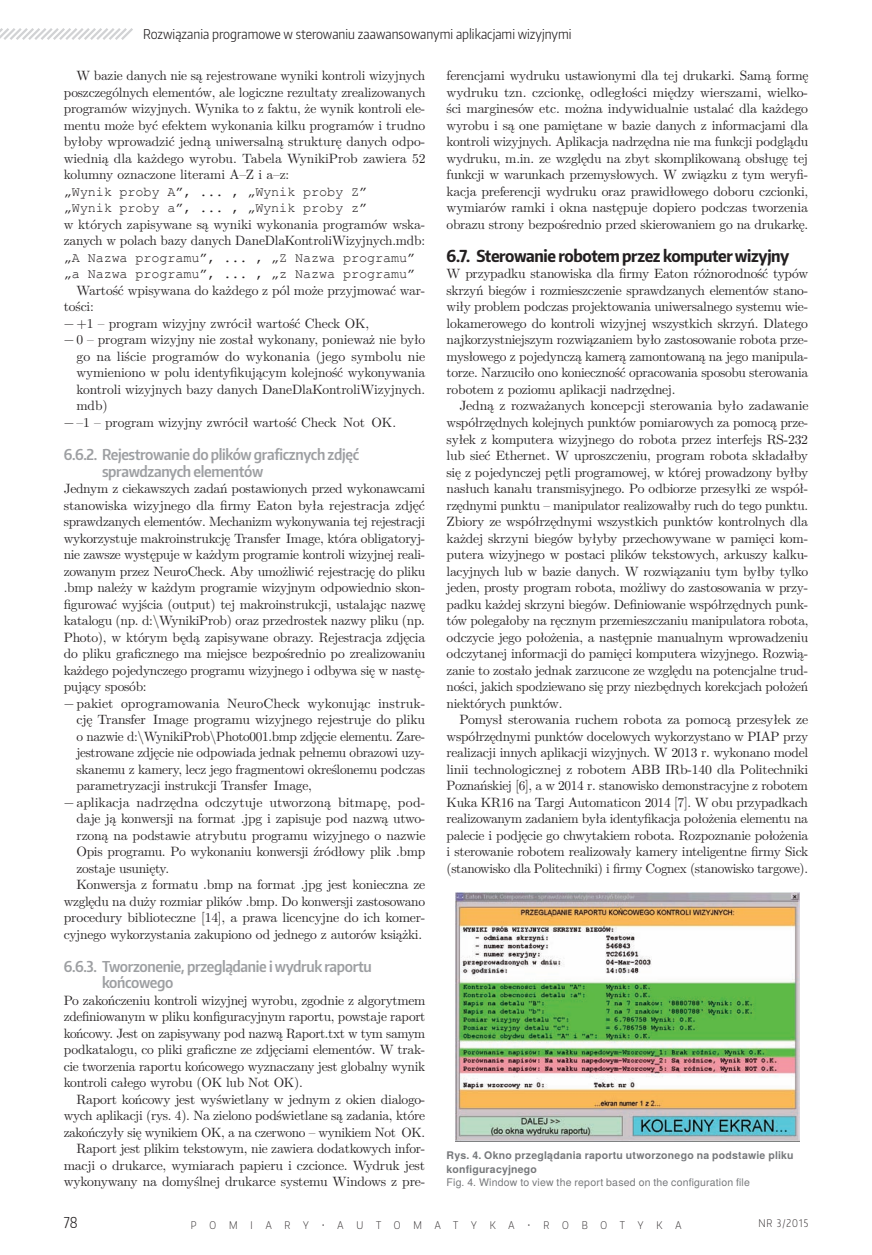
<style>
.page{position:relative;width:872px;height:1255px;background:#fff}
.page>*{position:absolute;margin:0;border:0;box-sizing:border-box;transform-origin:0 0}
.t1{font:700 16.5px "Encode Sans Condensed";letter-spacing:-.02em;color:#231f20}
.t2{font:600 15px/16.5px "Encode Sans Condensed";letter-spacing:-.02em;color:#9d9fa2}
.t3{font:300 15px "Encode Sans Condensed";color:#231f20}
.t4{font:13.5px/16.5px "LM Roman 10";letter-spacing:-.02em;color:#231f20;text-align:justify}
.t5{font:13.5px/16.5px "Courier New";letter-spacing:-.01em;color:#231f20}
.t6{font:13.5px "LM Roman 10";color:#231f20}
.t7{font:300 13.5px "Encode Sans Condensed";color:#231f20}
.t8{font:700 10.5px/13.5px "Te X Gyre Heros";letter-spacing:.02em;color:#76787b}
.t9{font:10.5px "Te X Gyre Heros";letter-spacing:.015em;color:#76787b}
.t10{font:200 10.5px "Encode Sans Condensed";letter-spacing:1.225em;color:#231f20}
</style>
<div class="page">
<img style="left:455px;top:892px;width:344px;height:249px">
<svg style="left:0;top:28px;width:133px;height:12px"></svg>
<p class="t7" style="left:143px;top:25px;width:430px">Rozwiązania programowe w sterowaniu zaawansowanymi aplikacjami wizyjnymi</p>
<p class="t4" style="left:64px;top:66px;width:363px;text-indent:13px">W bazie danych nie są rejestrowane wyniki kontroli wizyjnych poszczególnych elementów, ale logiczne rezultaty zrealizowanych programów wizyjnych. Wynika to z faktu, że wynik kontroli ele&shy;mentu może być efektem wykonania kilku programów i trudno byłoby wprowadzić jedną uniwersalną strukturę danych odpo&shy;wiednią dla każdego wyrobu. Tabela WynikiProb zawiera 52 kolumny oznaczone literami A–Z i a–z:</p>
<p class="t5" style="left:64px;top:183px;width:305px">„Wynik proby A”, ... , „Wynik proby Z” „Wynik proby a”, ... , „Wynik proby z”</p>
<p class="t4" style="left:64px;top:215px;width:363px">w których zapisywane są wyniki wykonania programów wska&shy;zanych w polach bazy danych DaneDlaKontroliWizyjnych.mdb:</p>
<p class="t5" style="left:64px;top:249px;width:353px">„A Nazwa programu”, ... , „Z Nazwa programu” „a Nazwa programu”, ... , „z Nazwa programu”</p>
<p class="t4" style="left:76px;top:281px;width:350px">Wartość wpisywana do każdego z pól może przyjmować war-</p>
<p class="t4" style="left:64px;top:297px;width:32px">tości:</p>
<p class="t4" style="left:64px;top:314px;width:307px">− +1 – program wizyjny zwrócił wartość Check OK,</p>
<p class="t4" style="left:64px;top:330px;width:363px">− 0 – program wizyjny nie został wykonany, ponieważ nie było</p>
<p class="t6" style="left:76px;top:346px;width:350px">go na liście programów do wykonania (jego symbolu nie</p>
<p class="t4" style="left:76px;top:363px;width:350px">wymieniono w polu identyfikującym kolejność wykonywania</p>
<p class="t4" style="left:76px;top:380px;width:350px">kontroli wizyjnych bazy danych DaneDlaKontroliWizyjnych.</p>
<p class="t4" style="left:76px;top:396px;width:33px">mdb)</p>
<p class="t4" style="left:64px;top:413px;width:334px">− –1 – program wizyjny zwrócił wartość Check Not OK.</p>
<p class="t2" style="left:102px;top:445px;width:259px;text-indent:-38px">6.6.2. Rejestrowanie do plików graficznych zdjęć sprawdzanych elementów</p>
<p class="t4" style="left:64px;top:479px;width:363px">Jednym z ciekawszych zadań postawionych przed wykonawcami</p>
<p class="t4" style="left:64px;top:495px;width:363px">stanowiska wizyjnego dla firmy Eaton była rejestracja zdjęć</p>
<p class="t4" style="left:64px;top:512px;width:363px">sprawdzanych elementów. Mechanizm wykonywania tej rejestracji</p>
<p class="t4" style="left:64px;top:528px;width:363px">wykorzystuje makroinstrukcję Transfer Image, która obligatoryj-</p>
<p class="t4" style="left:64px;top:545px;width:363px">nie zawsze występuje w każdym programie kontroli wizyjnej reali-</p>
<p class="t4" style="left:64px;top:561px;width:363px">zowanym przez NeuroCheck. Aby umożliwić rejestrację do pliku</p>
<p class="t4" style="left:64px;top:578px;width:363px">.bmp należy w każdym programie wizyjnym odpowiednio skon-</p>
<p class="t4" style="left:64px;top:594px;width:363px">figurować wyjścia (output) tej makroinstrukcji, ustalając nazwę</p>
<p class="t4" style="left:64px;top:611px;width:363px">katalogu (np. d:\WynikiProb) oraz przedrostek nazwy pliku (np.</p>
<p class="t4" style="left:64px;top:627px;width:363px">Photo), w którym będą zapisywane obrazy. Rejestracja zdjęcia</p>
<p class="t4" style="left:64px;top:644px;width:363px">do pliku graficznego ma miejsce bezpośrednio po zrealizowaniu</p>
<p class="t4" style="left:64px;top:660px;width:363px">każdego pojedynczego programu wizyjnego i odbywa się w nastę-</p>
<p class="t4" style="left:64px;top:677px;width:84px">pujący sposób:</p>
<p class="t6" style="left:64px;top:692px;width:363px">− pakiet oprogramowania NeuroCheck wykonując instruk-</p>
<p class="t4" style="left:76px;top:710px;width:350px">cję Transfer Image programu wizyjnego rejestruje do pliku</p>
<p class="t4" style="left:76px;top:726px;width:350px">o nazwie d:\WynikiProb\Photo001.bmp zdjęcie elementu. Zare-</p>
<p class="t4" style="left:76px;top:743px;width:350px">jestrowane zdjęcie nie odpowiada jednak pełnemu obrazowi uzy-</p>
<p class="t4" style="left:76px;top:759px;width:350px">skanemu z kamery, lecz jego fragmentowi określonemu podczas</p>
<p class="t4" style="left:76px;top:776px;width:237px">parametryzacji instrukcji Transfer Image,</p>
<p class="t4" style="left:64px;top:792px;width:363px">− aplikacja nadrzędna odczytuje utworzoną bitmapę, pod-</p>
<p class="t4" style="left:76px;top:809px;width:350px">daje ją konwersji na format .jpg i zapisuje pod nazwą utwo-</p>
<p class="t4" style="left:76px;top:825px;width:350px">rzoną na podstawie atrybutu programu wizyjnego o nazwie</p>
<p class="t4" style="left:76px;top:842px;width:350px">Opis programu. Po wykonaniu konwersji źródłowy plik .bmp</p>
<p class="t4" style="left:76px;top:858px;width:94px">zostaje usunięty.</p>
<p class="t4" style="left:76px;top:875px;width:350px">Konwersja z formatu .bmp na format .jpg jest konieczna ze</p>
<p class="t4" style="left:64px;top:891px;width:363px">względu na duży rozmiar plików .bmp. Do konwersji zastosowano</p>
<p class="t4" style="left:64px;top:908px;width:363px">procedury biblioteczne [14], a prawa licencyjne do ich komer-</p>
<p class="t4" style="left:64px;top:924px;width:360px">cyjnego wykorzystania zakupiono od jednego z autorów książki.</p>
<p class="t2" style="left:102px;top:957px;width:271px;text-indent:-38px">6.6.3. Tworzonenie, przeglądanie i wydruk raportu końcowego</p>
<p class="t4" style="left:64px;top:990px;width:363px">Po zakończeniu kontroli wizyjnej wyrobu, zgodnie z algorytmem zdefiniowanym w pliku konfiguracyjnym raportu, powstaje raport końcowy. Jest on zapisywany pod nazwą Raport.txt w tym samym podkatalogu, co pliki graficzne ze zdjęciami elementów. W trak&shy;cie tworzenia raportu końcowego wyznaczany jest globalny wynik kontroli całego wyrobu (OK lub Not OK).</p>
<p class="t4" style="left:64px;top:1089px;width:363px;text-align:right">Raport końcowy jest wyświetlany w jednym z okien dialogo&shy;wych aplikacji (rys. 4). Na zielono podświetlane są zadania, które zakończyły się wynikiem OK, a na czerwono – wynikiem Not OK.<br>Raport jest plikim tekstowym, nie zawiera dodatkowych infor&shy;macji o drukarce, wymiarach papieru i czcionce. Wydruk jest wykonywany na domyślnej drukarce systemu Windows z pre-</p>
<p class="t4" style="left:446px;top:66px;width:363px">ferencjami wydruku ustawionymi dla tej drukarki. Samą formę wydruku tzn. czcionkę, odległości między wierszami, wielko&shy;ści marginesów etc. można indywidualnie ustalać dla każdego wyrobu i są one pamiętane w bazie danych z informacjami dla kontroli wizyjnych. Aplikacja nadrzędna nie ma funkcji podglądu wydruku, m.in. ze względu na zbyt skomplikowaną obsługę tej funkcji w warunkach przemysłowych. W związku z tym weryfi&shy;kacja preferencji wydruku oraz prawidłowego doboru czcionki, wymiarów ramki i okna następuje dopiero podczas tworzenia obrazu strony bezpośrednio przed skierowaniem go na drukarkę.</p>
<p class="t1" style="left:446px;top:245px;width:344px">6.7. Sterowanie robotem przez komputer wizyjny</p>
<p class="t4" style="left:446px;top:264px;width:363px">W przypadku stanowiska dla firmy Eaton różnorodność typów skrzyń biegów i rozmieszczenie sprawdzanych elementów stano&shy;wiły problem podczas projektowania uniwersalnego systemu wie&shy;lokamerowego do kontroli wizyjnej wszystkich skrzyń. Dlatego najkorzystniejszym rozwiązaniem było zastosowanie robota prze&shy;mysłowego z pojedynczą kamerą zamontowaną na jego manipula&shy;torze. Narzuciło ono konieczność opracowania sposobu sterowania robotem z poziomu aplikacji nadrzędnej.</p>
<p class="t4" style="left:446px;top:396px;width:363px;text-indent:13px">Jedną z rozważanych koncepcji sterowania było zadawanie współrzędnych kolejnych punktów pomiarowych za pomocą prze&shy;syłek z komputera wizyjnego do robota przez interfejs RS-232 lub sieć Ethernet. W uproszczeniu, program robota składałby się z pojedynczej pętli programowej, w której prowadzony byłby nasłuch kanału transmisyjnego. Po odbiorze przesyłki ze współ&shy;rzędnymi punktu – manipulator realizowałby ruch do tego punktu.<br>Zbiory ze współrzędnymi wszystkich punktów kontrolnych dla każdej skrzyni biegów byłyby przechowywane w pamięci kom&shy;putera wizyjnego w postaci plików tekstowych, arkuszy kalku&shy;lacyjnych lub w bazie danych. W rozwiązaniu tym byłby tylko jeden, prosty program robota, możliwy do zastosowania w przy&shy;padku każdej skrzyni biegów. Definiowanie współrzędnych punk&shy;tów polegałoby na ręcznym przemieszczaniu manipulatora robota, odczycie jego położenia, a następnie manualnym wprowadzeniu odczytanej informacji do pamięci komputera wizyjnego. Rozwią&shy;zanie to zostało jednak zarzucone ze względu na potencjalne trud&shy;ności, jakich spodziewano się przy niezbędnych korekcjach położeń niektórych punktów.</p>
<p class="t4" style="left:446px;top:710px;width:363px;text-indent:13px">Pomysł sterowania ruchem robota za pomocą przesyłek ze współrzędnymi punktów docelowych wykorzystano w PIAP przy realizacji innych aplikacji wizyjnych. W 2013 r. wykonano model linii technologicznej z robotem ABB IRb-140 dla Politechniki Poznańskiej [6], a w 2014 r. stanowisko demonstracyjne z robotem Kuka KR16 na Targi Automaticon 2014 [7]. W obu przypadkach realizowanym zadaniem była identyfikacja położenia elementu na palecie i podjęcie go chwytakiem robota. Rozpoznanie położenia i sterowanie robotem realizowały kamery inteligentne firmy Sick (stanowisko dla Politechniki) i firmy Cognex (stanowisko targowe).</p>
<p class="t8" style="left:446px;top:1147px;width:348px">Rys. 4. Okno przeglądania raportu utworzonego na podstawie pliku konfiguracyjnego</p>
<p class="t9" style="left:446px;top:1173px;width:305px">Fig. 4. Window to view the report based on the configuration file</p>
<p class="t3" style="left:64px;top:1212px;width:15px">78</p>
<p class="t10" style="left:191px;top:1217px;width:492px">POMIARY•AUTOMATYKA•ROBOTYKA</p>
<p class="t10" style="left:758px;top:1216px;width:51px">NR 3/2015</p>
</div>
